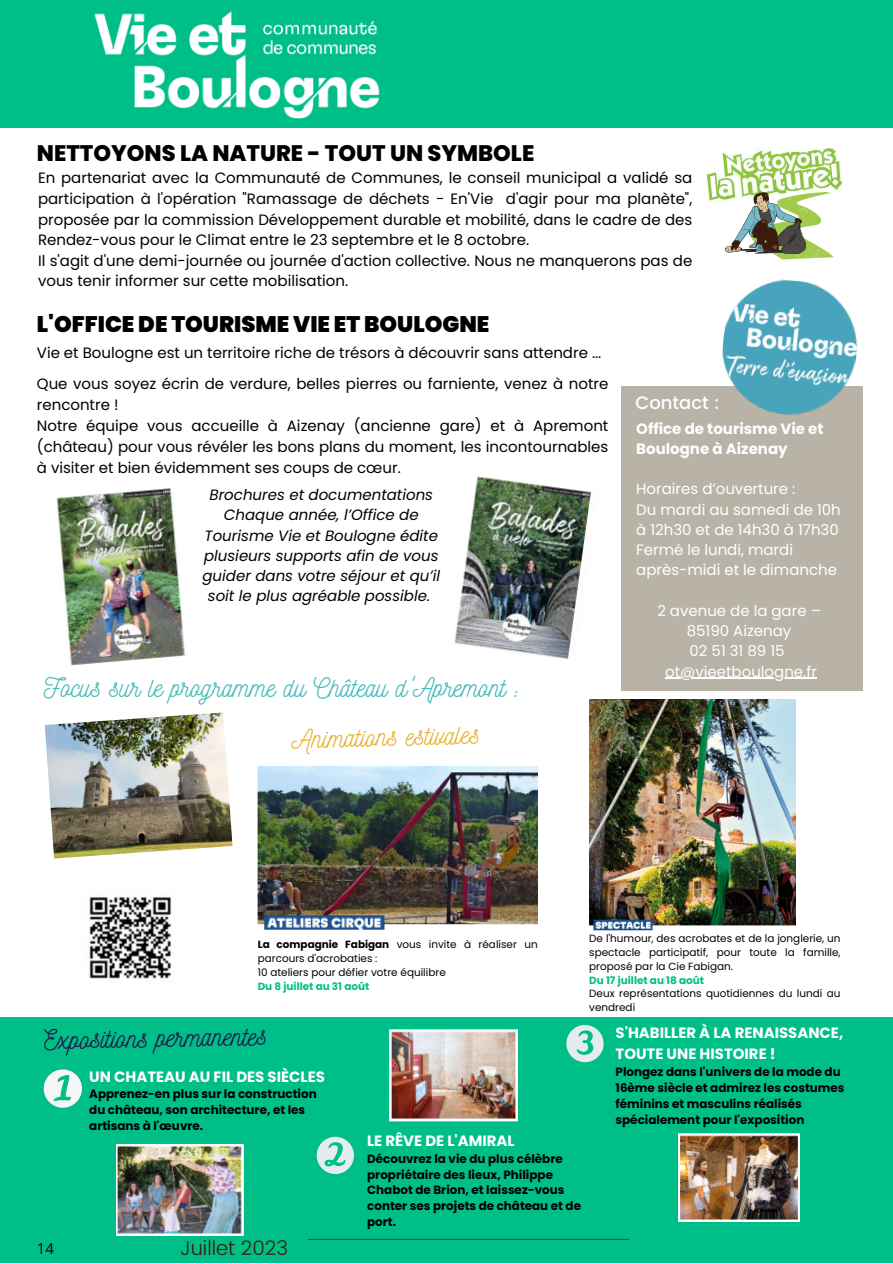
<style>
.page{position:relative;width:893px;height:1264px;background:#fff}
.page>*{position:absolute;margin:0;border:0;box-sizing:border-box;transform-origin:0 0}
.t1{font:27px "Nickainley";color:#42bbb7}
.t2{font:27px "Nickainley";color:#1f1347}
.t3{font:27px "Nickainley";color:#e8b22f}
.t4{font:900 22.5px "Poppins";color:#000}
.t5{font:800 22.5px "Poppins";color:#000}
.t6{font:300 19.95px "Poppins";color:#3c1a0c}
.t7{font:500 18px "Poppins";color:#fff}
.t8{font:15px/20.5px "Poppins";color:#000}
.t9{font:15px/20.2px "Poppins";color:#fff}
.t10{font:italic 15px/20.2px "Poppins";color:#000;text-align:center}
.t11{font:700 15px/20.2px "Poppins";color:#fff}
.t12{font:15px "Open Sans";color:#000}
.t13{font:700 14.85px/20.9px "Poppins";color:#feffff}
.t14{font:700 11.85px/15.9px "Poppins";color:#000}
.t15{font:10.35px/14px "Poppins";color:#000}
.t16{font:700 10.35px "Poppins";color:#00be88}
.s1{font-weight:700}
</style>
<div class="page">
<div style="left:0;top:0;width:892px;height:127px;background:#00be88"></div>
<div style="left:0;top:1017px;width:892px;height:245px;background:#00be88"></div>
<hr style="left:308px;top:1238px;width:321px;height:1px;background:#3e4e40">
<img style="left:94px;top:11px;width:286px;height:108px">
<img style="left:589px;top:699px;width:206px;height:232px">
<img style="left:678px;top:1133px;width:121px;height:87px">
<img style="left:56px;top:488px;width:129px;height:178px">
<img style="left:454px;top:476px;width:137px;height:183px">
<div style="left:621px;top:385px;width:241px;height:305px;background:#b9b3a7"></div>
<hr style="left:665px;top:677px;width:151px;height:2px;background:#fff">
<img style="left:717px;top:279px;width:145px;height:136px">
<img style="left:706px;top:148px;width:135px;height:53px">
<svg style="left:724px;top:192px;width:109px;height:67px"></svg>
<img style="left:89px;top:897px;width:83px;height:82px">
<img style="left:45px;top:712px;width:187px;height:146px">
<img style="left:258px;top:766px;width:279px;height:164px">
<img style="left:389px;top:1029px;width:128px;height:92px">
<img style="left:116px;top:1144px;width:127px;height:91px">
<svg style="left:44px;top:1069px;width:38px;height:38px"></svg>
<svg style="left:316px;top:1136px;width:38px;height:37px"></svg>
<svg style="left:566px;top:1025px;width:37px;height:37px"></svg>
<p class="t5" style="left:37px;top:137px;width:499px">NETTOYONS LA NATURE - TOUT UN SYMBOLE</p>
<p class="t8" style="left:38px;top:168px;width:655px;text-align:justify">En partenariat avec la Communauté de Communes, le conseil municipal a validé sa participation à l'opération "Ramassage de déchets - En'Vie d'agir pour ma planète", proposée par la commission Développement durable et mobilité, dans le cadre de des Rendez-vous pour le Climat entre le 23 septembre et le 8 octobre.</p>
<p class="t8" style="left:38px;top:250px;width:655px">Il s'agit d'une demi-journée ou journée d'action collective. Nous ne manquerons pas de vous tenir informer sur cette mobilisation.</p>
<p class="t4" style="left:37px;top:308px;width:454px">L'OFFICE DE TOURISME VIE ET BOULOGNE</p>
<p class="t8" style="left:37px;top:342px;width:566px">Vie et Boulogne est un territoire riche de trésors à découvrir sans attendre ...</p>
<p class="t8" style="left:37px;top:373px;width:573px;line-height:21px">Que vous soyez écrin de verdure, belles pierres ou farniente, venez à notre rencontre !</p>
<p class="t8" style="left:37px;top:415px;width:573px;line-height:21px;text-align:justify">Notre équipe vous accueille à Aizenay (ancienne gare) et à Apremont (château) pour vous révéler les bons plans du moment, les incontournables à visiter et bien évidemment ses coups de cœur.</p>
<p class="t11" style="left:636px;top:418px;width:189px">Office de tourisme Vie et<br>Boulogne à Aizenay</p>
<p class="t9" style="left:636px;top:479px;width:161px">Horaires d’ouverture :</p>
<p class="t9" style="left:636px;top:499px;width:206px">Du mardi au samedi de 10h à 12h30 et de 14h30 à 17h30</p>
<p class="t9" style="left:636px;top:540px;width:202px">Fermé le lundi, mardi après-midi et le dimanche</p>
<p class="t9" style="left:657px;top:600px;width:165px;text-align:center">2 avenue de la gare –<br>85190 Aizenay</p>
<p class="t9" style="left:689px;top:641px;width:96px">02 51 31 89 15</p>
<p class="t9" style="left:665px;top:661px;width:153px">ot@vieetboulogne.fr</p>
<p class="t7" style="left:635px;top:392px;width:86px">Contact :</p>
<p class="t10" style="left:209px;top:485px;width:225px">Brochures et documentations</p>
<p class="t10" style="left:202px;top:505px;width:239px">Chaque année, l’Office de<br>Tourisme Vie et Boulogne édite plusieurs supports afin de vous guider dans votre séjour et qu’il soit le plus agréable possible.</p>
<p class="t1" style="left:44px;top:670px;width:478px">Focus sur le programme du Château d'Apremont :</p>
<p class="t3" style="left:291px;top:722px;width:190px;rotate:-2deg">Animations estivales</p>
<p class="t15" style="left:258px;top:937px;width:281px"><span class="s1">La compagnie Fabigan</span> vous invite à réaliser un parcours d'acrobaties :</p>
<p class="t15" style="left:258px;top:965px;width:189px">10 ateliers pour défier votre équilibre</p>
<p class="t16" style="left:258px;top:979px;width:113px">Du 8 juillet au 31 août</p>
<p class="t2" style="left:44px;top:1022px;width:224px;rotate:-1deg">Expositions permanentes</p>
<p class="t13" style="left:89px;top:1065px;width:237px">UN CHATEAU AU FIL DES SIÈCLES</p>
<p class="t14" style="left:89px;top:1086px;width:229px">Apprenez-en plus sur la construction du château, son architecture, et les artisans à l'œuvre.</p>
<p class="t12" style="left:37px;top:1238px;width:19px">14</p>
<p class="t6" style="left:180px;top:1236px;width:110px">Juillet 2023</p>
<p class="t13" style="left:367px;top:1130px;width:149px">LE RÊVE DE L'AMIRAL</p>
<p class="t14" style="left:367px;top:1150px;width:215px">Découvrez la vie du plus célèbre propriétaire des lieux, Philippe<br>Chabot de Brion, et laissez-vous conter ses projets de château et de port.</p>
<p class="t15" style="left:589px;top:931px;width:253px;text-align:justify">De l'humour, des acrobates et de la jonglerie, un spectacle participatif, pour toute la famille, proposé par la Cie Fabigan.</p>
<p class="t16" style="left:589px;top:972px;width:116px">Du 17 juillet au 18 août</p>
<p class="t15" style="left:589px;top:986px;width:253px">Deux représentations quotidiennes du lundi au vendredi</p>
<p class="t13" style="left:615px;top:1022px;width:229px">S'HABILLER À LA RENAISSANCE,<br>TOUTE UNE HISTOIRE !</p>
<p class="t14" style="left:615px;top:1063px;width:230px">Plongez dans l'univers de la mode du 16ème siècle et admirez les costumes féminins et masculins réalisés spécialement pour l'exposition</p>
</div>
